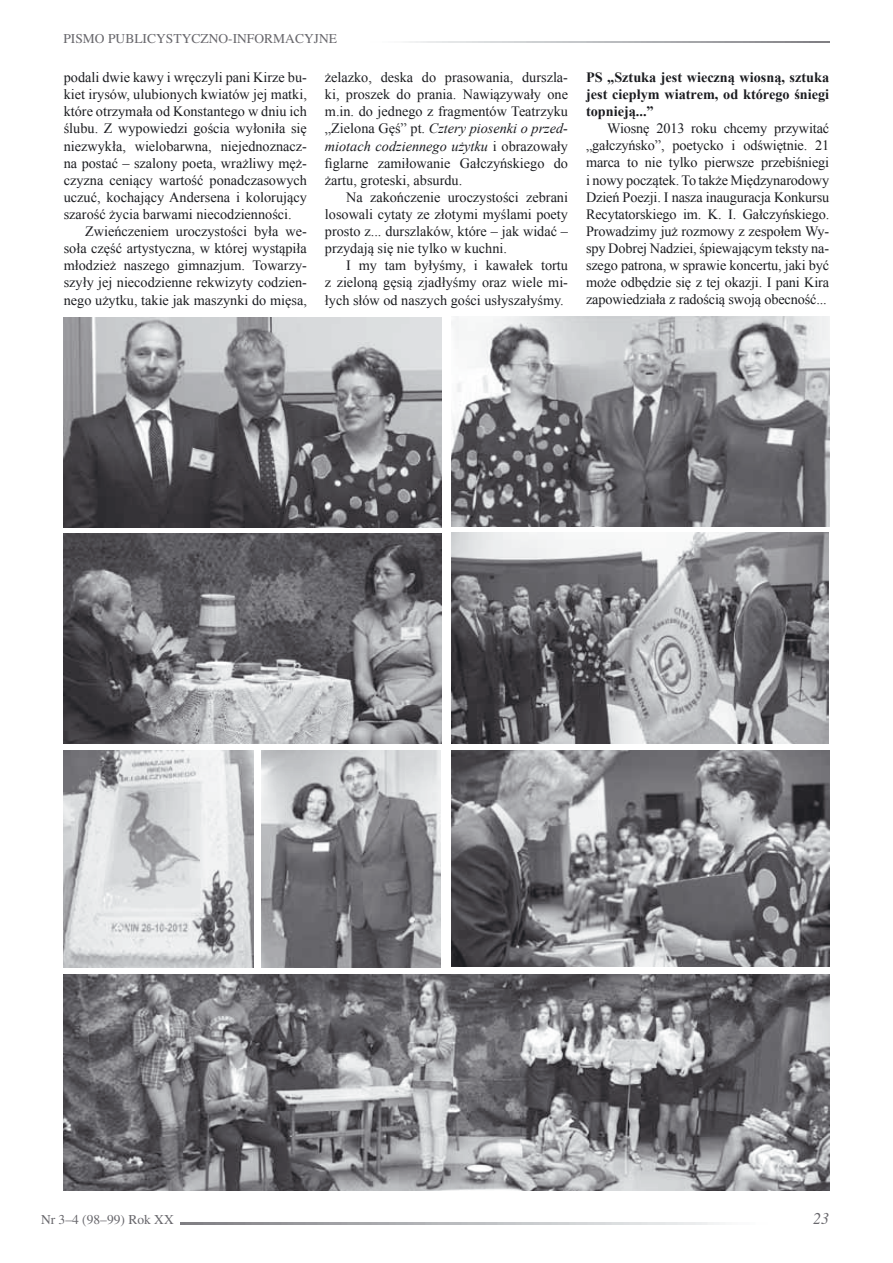
<style>
.page{position:relative;width:893px;height:1263px;background:#fff}
.page>*{position:absolute;margin:0;border:0;box-sizing:border-box;transform-origin:0 0}
.t1{font:italic 16.5px "Toronto";color:#68676c}
.t2{font:14.25px/17.1px "Times New Roman";color:#1b1c20;text-align:justify}
.t3{font:700 14.25px/17.1px "Times New Roman";color:#1b1c20;text-align:justify}
.t4{font:13.5px "Toronto";color:#68676c}
.s1{font-style:italic}
</style>
<div class="page">
<img style="left:64px;top:318px;width:377px;height:210px">
<img style="left:64px;top:534px;width:377px;height:210px">
<img style="left:64px;top:751px;width:189px;height:216px">
<img style="left:261px;top:751px;width:180px;height:216px">
<img style="left:452px;top:317px;width:377px;height:210px">
<img style="left:452px;top:533px;width:376px;height:210px">
<img style="left:452px;top:750px;width:377px;height:217px">
<img style="left:64px;top:975px;width:765px;height:216px">
<p class="t4" style="left:63px;top:31px;width:275px">PISMO PUBLICYSTYCZNO-INFORMACYJNE</p>
<p class="t2" style="left:64px;top:69px;width:245px">podali dwie kawy i wręczyli pani Kirze bu&shy;kiet irysów, ulubionych kwiatów jej matki, które otrzymała od Konstantego w dniu ich ślubu. Z wypowiedzi gościa wyłoniła się niezwykła, wielobarwna, niejednoznacz&shy;na postać – szalony poeta, wrażliwy męż&shy;czyzna ceniący wartość ponadczasowych uczuć, kochający Andersena i kolorujący szarość życia barwami niecodzienności.</p>
<p class="t2" style="left:64px;top:223px;width:245px;text-indent:21px">Zwieńczeniem uroczystości była we&shy;soła część artystyczna, w której wystąpiła młodzież naszego gimnazjum. Towarzy&shy;szyły jej niecodzienne rekwizyty codzien&shy;nego użytku, takie jak maszynki do mięsa,</p>
<p class="t2" style="left:325px;top:69px;width:245px">żelazko, deska do prasowania, durszla&shy;ki, proszek do prania. Nawiązywały one m.in. do jednego z fragmentów Teatrzyku „Zielona Gęś” pt. <span class="s1">Cztery piosenki o przed&shy;miotach codziennego użytku</span> i obrazowały figlarne zamiłowanie Gałczyńskiego do żartu, groteski, absurdu.</p>
<p class="t2" style="left:325px;top:188px;width:245px;text-indent:21px">Na zakończenie uroczystości zebrani losowali cytaty ze złotymi myślami poety prosto z... durszlaków, które – jak widać – przydają się nie tylko w kuchni.</p>
<p class="t2" style="left:325px;top:257px;width:245px;text-indent:21px">I my tam byłyśmy, i kawałek tortu z zieloną gęsią zjadłyśmy oraz wiele mi&shy;łych słów od naszych gości usłyszałyśmy.</p>
<p class="t3" style="left:586px;top:68px;width:245px">PS „Sztu ka jest wie czną wiosną, sztu ka jest ciepłym wiatrem, od które go śniegi topnieją...”</p>
<p class="t2" style="left:586px;top:120px;width:245px;text-indent:21px">Wiosnę 2013 roku chcemy przywitać „gałczyńsko”, poetycko i odświętnie. 21 marca to nie tylko pierwsze przebiśniegi i nowy początek. To także Międzynarodowy Dzień Poez ji. I nasza inauguracja Konkursu Recytatorskiego im. K. I. Gałczyńskiego.<br>Prowadzimy już rozmowy z zespołem Wy&shy;spy Dobrej Nadziei, śpiewającym teksty na&shy;szego patrona, w sprawie koncertu, jaki być może odbędzie się z tej okazji. I pani Kira zapowiedziała z radością swoją obecność...</p>
<p class="t4" style="left:41px;top:1212px;width:134px">Nr 3–4 (98–99) Rok XX</p>
<p class="t1" style="left:813px;top:1209px;width:18px">23</p>
</div>
